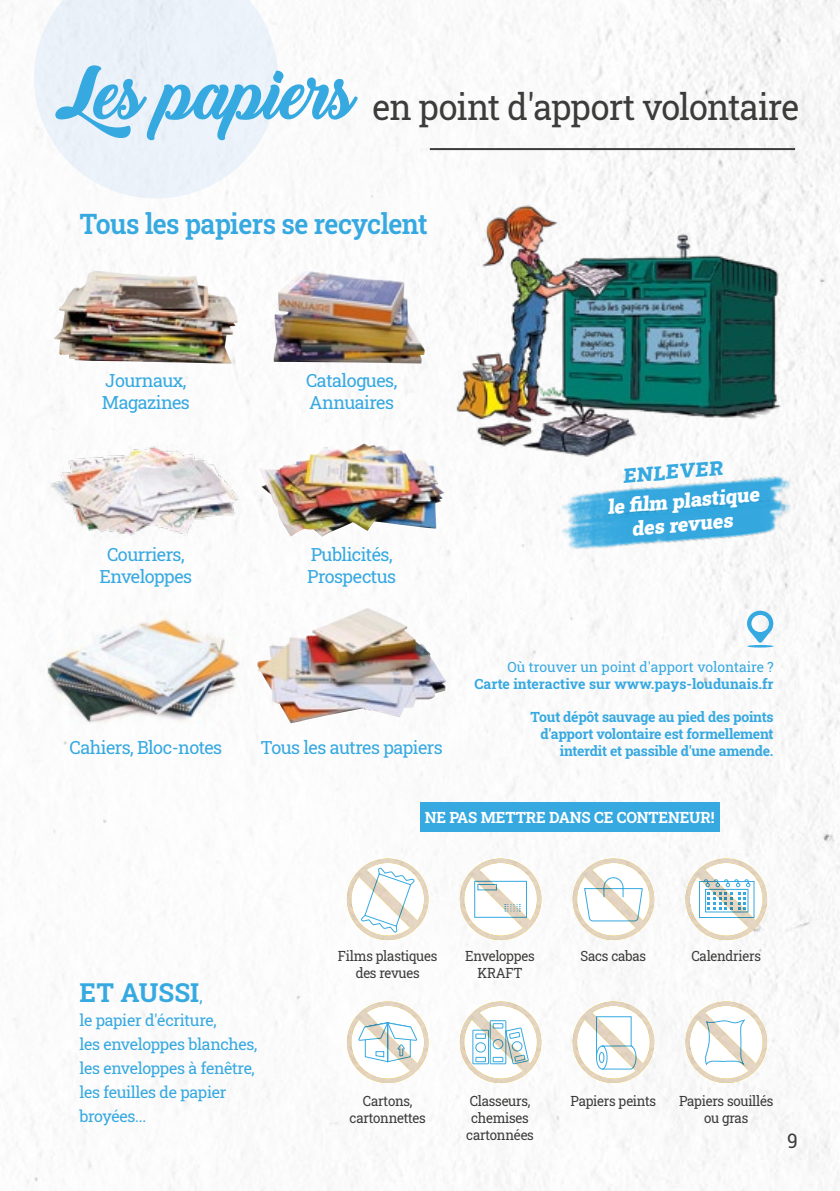
<style>
.page{position:relative;width:840px;height:1191px;background:#fff}
.page>*{position:absolute;margin:0;border:0;box-sizing:border-box;transform-origin:0 0}
.t1{font:36px "Roboto Slab";letter-spacing:-.02em;color:#3c3c3b;scale:.95 1}
.t2{font:600 28px "Roboto Slab";letter-spacing:-.02em;color:#36a9e1;scale:.95 1}
.t3{font:700 26px "Roboto Slab";color:#36a9e1}
.t4{font:900 20.2px/24px "Roboto Slab";color:#fff;text-align:center}
.t5{font:900 20px "Roboto Slab";color:#36a9e1}
.t6{font:20px "Roboto";color:#3c3c3b;scale:.95 1}
.t7{font:18px/21.6px "Roboto Slab";letter-spacing:-.03em;color:#36a9e1}
.t8{font:16px/24px "Roboto Slab";letter-spacing:-.02em;color:#36a9e1}
.t9{font:700 15.4px "Roboto Slab";letter-spacing:-.01em;color:#fff}
.t10{font:14px/16.8px "Roboto Slab";letter-spacing:-.02em;color:#3c3c3b;text-align:center;scale:.95 1}
.t11{font:700 14px/16.8px "Roboto Slab";letter-spacing:-.02em;color:#36a9e1;text-align:right}
.t12{font:700 14px "Roboto Slab";color:#36a9e1}
.t13{font:14px "Roboto Slab";color:#36a9e1}
.s1{font-family:"Backto Black Bold Demo";font-size:70px;color:#36a9e1}
.s2{font-weight:400;font-size:16px}
</style>
<div class="page">
<img style="left:0;top:0;width:839px;height:1191px">
<svg style="left:34px;top:0;width:244px;height:198px;fill:#ebf2f9"></svg>
<img style="left:451px;top:147px;width:334px;height:334px">
<img style="left:47px;top:445px;width:197px;height:93px">
<img style="left:258px;top:443px;width:106px;height:93px">
<img style="left:47px;top:611px;width:197px;height:112px">
<img style="left:257px;top:608px;width:178px;height:115px">
<img style="left:54px;top:271px;width:181px;height:92px">
<img style="left:273px;top:270px;width:151px;height:93px">
<svg style="left:746px;top:610px;width:26px;height:32px"></svg>
<hr style="left:746px;top:645px;width:27px;height:2px;background:#36a9e1;border-radius:50%">
<hr style="left:429px;top:148px;width:365px;height:2px;background:#3c3c3b">
<img style="left:459px;top:858px;width:82px;height:82px">
<img style="left:572px;top:858px;width:81px;height:82px">
<img style="left:459px;top:1001px;width:82px;height:82px">
<img style="left:572px;top:1001px;width:81px;height:82px">
<img style="left:685px;top:858px;width:81px;height:82px">
<img style="left:685px;top:1001px;width:81px;height:82px">
<img style="left:347px;top:858px;width:81px;height:82px">
<img style="left:347px;top:1001px;width:81px;height:82px">
<div style="left:419px;top:802px;width:300px;height:29px;background:#36a9e1"></div>
<img style="left:550px;top:457px;width:269px;height:87px">
<img style="left:551px;top:481px;width:268px;height:80px">
<h1 class="t1" style="left:57px;top:82px;width:782px"><span class="s1">Les papiers</span> en point d'apport volontaire</h1>
<h2 class="t2" style="left:79px;top:205px;width:368px">Tous les papiers se recyclent</h2>
<p class="t7" style="left:102px;top:369px;width:89px">Journaux,<br>Magazines</p>
<p class="t7" style="left:306px;top:369px;width:93px">Catalogues,<br>Annuaires</p>
<p class="t7" style="left:100px;top:543px;width:94px;text-align:center">Courriers,<br>Enveloppes</p>
<p class="t7" style="left:307px;top:543px;width:90px">Publicités,<br>Prospectus</p>
<p class="t7" style="left:69px;top:735px;width:154px">Cahiers, Bloc-notes</p>
<p class="t7" style="left:260px;top:735px;width:184px">Tous les autres papiers</p>
<h3 class="t5" style="left:621px;top:462px;width:101px;rotate:-5deg">ENLEVER</h3>
<h3 class="t4" style="left:606px;top:494px;width:154px;rotate:-5deg">le fi lm plastique des revues</h3>
<p class="t13" style="left:507px;top:657px;width:267px">Où trouver un point d'apport volontaire ?</p>
<p class="t12" style="left:474px;top:674px;width:300px">Carte interactive sur www.pays-loudunais.fr</p>
<p class="t11" style="left:530px;top:708px;width:244px">Tout dépôt sauvage au pied des points d'apport volontaire est formellement interdit et passible d'une amende.</p>
<p class="t9" style="left:424px;top:807px;width:291px">NE PAS METTRE DANS CE CONTENEUR!</p>
<h3 class="t3" style="left:79px;top:975px;width:124px">ET AUSSI<span class="s2">,</span></h3>
<p class="t8" style="left:79px;top:1008px;width:179px">le papier d'écriture,<br>les enveloppes blanches, les enveloppes à fenêtre, les feuilles de papier broyées...</p>
<p class="t10" style="left:338px;top:947px;width:106px">Films plastiques des revues</p>
<p class="t10" style="left:465px;top:947px;width:75px">Enveloppes<br>KRAFT</p>
<p class="t10" style="left:580px;top:947px;width:70px">Sacs cabas</p>
<p class="t10" style="left:691px;top:947px;width:75px">Calendriers</p>
<p class="t10" style="left:349px;top:1092px;width:82px">Cartons, cartonnettes</p>
<p class="t10" style="left:466px;top:1092px;width:73px">Classeurs, chemises cartonnées</p>
<p class="t10" style="left:570px;top:1092px;width:92px">Papiers peints</p>
<p class="t10" style="left:678px;top:1092px;width:101px">Papiers souillés ou gras</p>
<h3 class="t6" style="left:786px;top:1127px;width:13px">9</h3>
</div>
